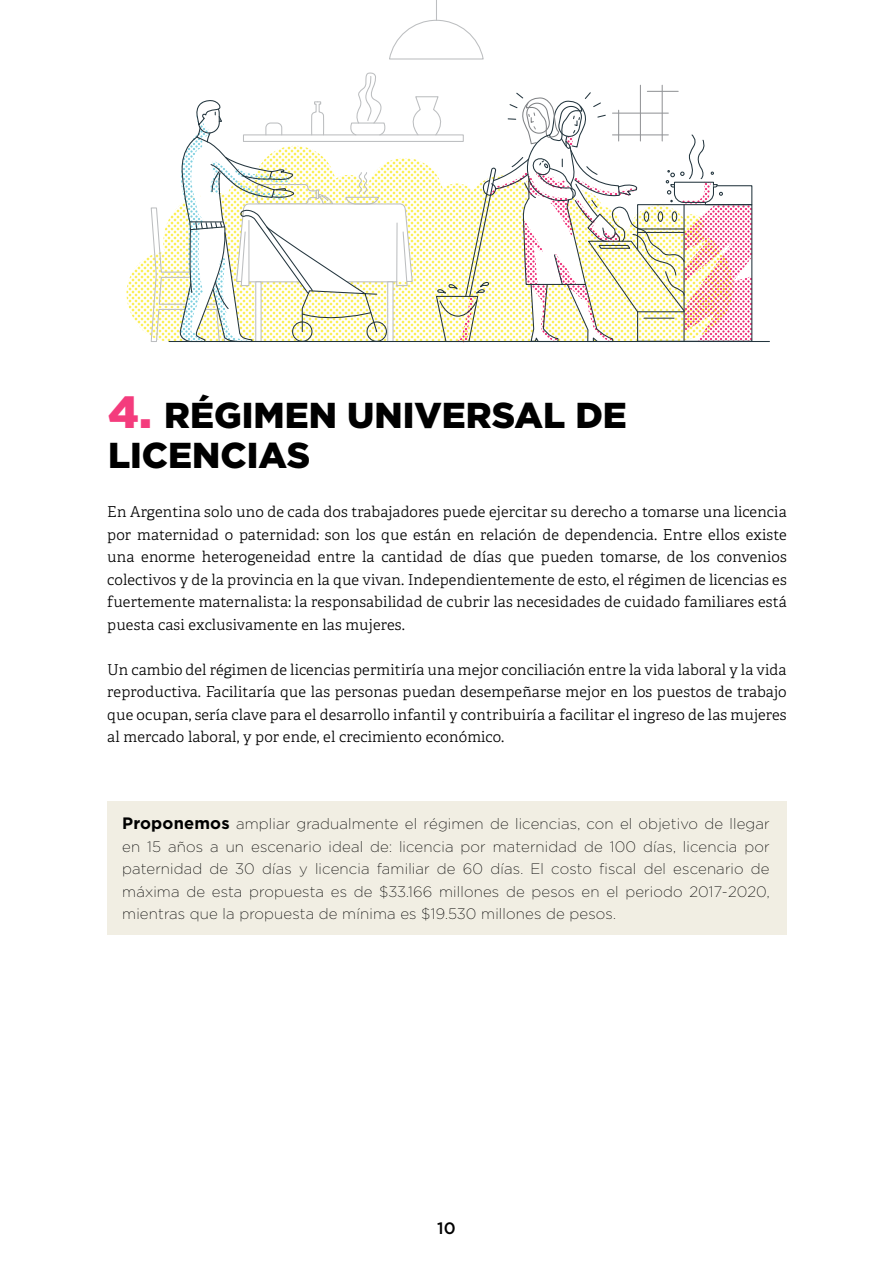
<style>
.page{position:relative;width:893px;height:1263px;background:#fff}
.page>*{position:absolute;margin:0;border:0;box-sizing:border-box;transform-origin:0 0}
.t1{font:900 36px/40.5px "Gotham HTF";color:#000}
.t2{font:500 16.5px "Gotham HTF";color:#000}
.t3{font:300 15px/22.5px "Adelle";letter-spacing:.01em;color:#000;text-align:justify}
.t4{font:200 15px/22.5px "Gotham HTF";letter-spacing:.01em;color:#000;text-align:justify}
.s1{font-size:45px;color:#f43c7d}
.s2{font-weight:700;font-size:16.5px}
</style>
<div class="page">
<div style="left:107px;top:800px;width:680px;height:134px;background:#f1eee3"></div>
<svg style="left:126px;top:256px;width:24px;height:79px"></svg>
<svg style="left:389px;top:0;width:95px;height:60px"></svg>
<hr style="left:419px;top:341px;width:350px;height:1px;background:#23353e">
<svg style="left:150px;top:72px;width:603px;height:271px"></svg>
<h1 class="t1" style="left:108px;top:394px;width:520px"><span class="s1">4.</span> RÉGIMEN UNIVERSAL DE<br>LICENCIAS</h1>
<p class="t3" style="left:107px;top:501px;width:681px">En Argentina solo uno de cada dos trabajadores puede ejercitar su derecho a tomarse una licencia por maternidad o paternidad: son los que están en relación de dependencia. Entre ellos existe una enorme heterogeneidad entre la cantidad de días que pueden tomarse, de los convenios colectivos y de la provincia en la que vivan. Independientemente de esto, el régimen de licencias es fuertemente maternalista: la responsabilidad de cubrir las necesidades de cuidado familiares está puesta casi exclusivamente en las mujeres.</p>
<p class="t3" style="left:107px;top:659px;width:681px">Un cambio del régimen de licencias permitiría una mejor conciliación entre la vida laboral y la vida reproductiva. Facilitaría que las personas puedan desempeñarse mejor en los puestos de trabajo que ocupan, sería clave para el desarrollo infantil y contribuiría a facilitar el ingreso de las mujeres al mercado laboral, y por ende, el crecimiento económico.</p>
<p class="t4" style="left:122px;top:812px;width:649px"><span class="s2">Proponemos</span> ampliar gradualmente el régimen de licencias, con el objetivo de llegar en 15 años a un escenario ideal de: licencia por maternidad de 100 días, licencia por paternidad de 30 días y licencia familiar de 60 días. El costo fiscal del escenario de máxima de esta propuesta es de $33.166 millones de pesos en el periodo 2017-2020, mientras que la propuesta de mínima es $19.530 millones de pesos.</p>
<p class="t2" style="left:437px;top:1219px;width:20px">10</p>
</div>
